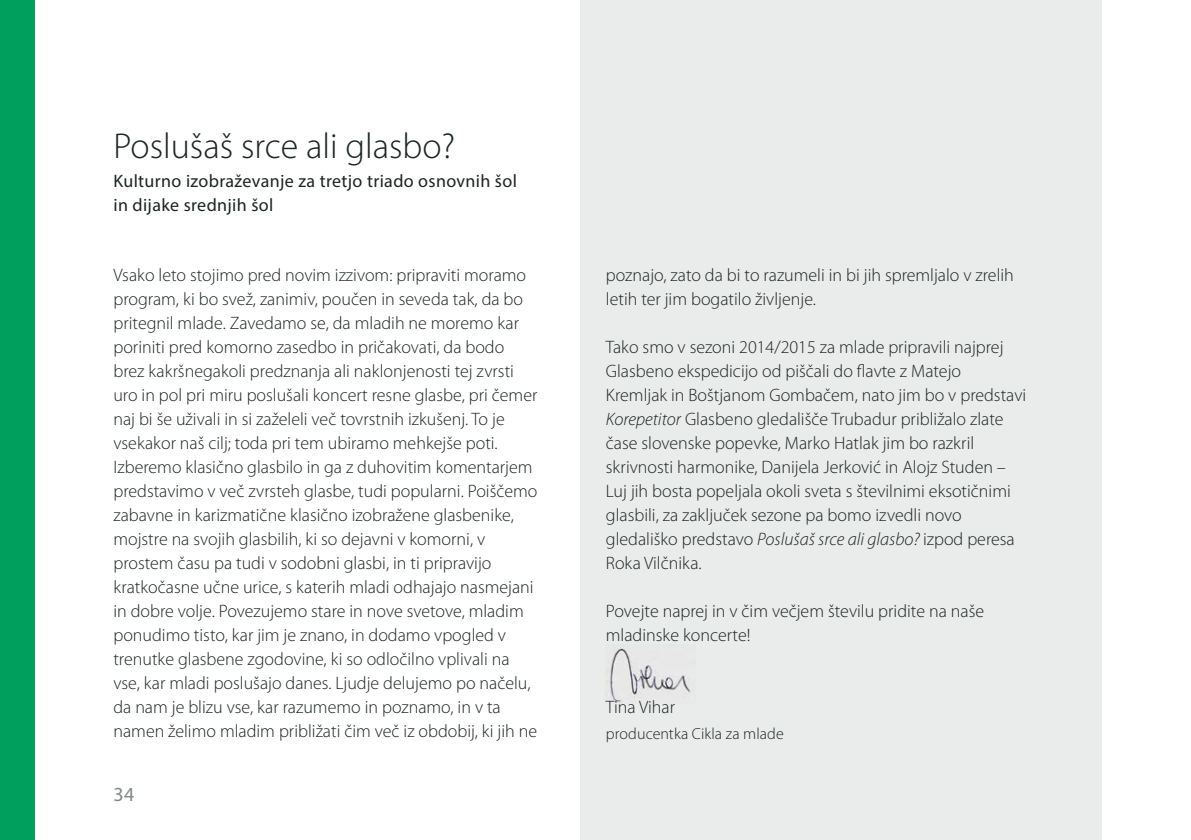
<style>
.page{position:relative;width:1191px;height:840px;background:#fff}
.page>*{position:absolute;margin:0;border:0;box-sizing:border-box;transform-origin:0 0}
.t1{font:300 36px "Myriad Pro";color:#1c2421}
.t2{font:20px "Myriad Pro";color:#838787}
.t3{font:300 18px/24px "Myriad Pro";color:#1c2421}
.t4{font:18px/24px "Myriad Pro";letter-spacing:.02em;color:#1c2421}
.t5{font:300 16px "Myriad Pro";letter-spacing:.005em;color:#1c2421}
.s1{font-style:italic}
</style>
<div class="page">
<div style="left:0;top:0;width:34px;height:839px;background:#009f5e"></div>
<div style="left:580px;top:0;width:522px;height:839px;background:#eaebeb"></div>
<img style="left:606px;top:645px;width:85px;height:58px">
<h1 class="t1" style="left:113px;top:126px;width:343px">Poslušaš srce ali glasbo?</h1>
<p class="t4" style="left:113px;top:169px;width:405px">kulturno izobraževanje za tretjo triado osnovnih šol in dijake srednjih šol</p>
<p class="t3" style="left:113px;top:263px;width:425px">Vsako leto stojimo pred novim izzivom: pripraviti moramo program, ki bo svež, zanimiv, poučen in seveda tak, da bo pritegnil mlade. Zavedamo se, da mladih ne moremo kar poriniti pred komorno zasedbo in pričakovati, da bodo brez kakršnegakoli predznanja ali naklonjenosti tej zvrsti uro in pol pri miru poslušali koncert resne glasbe, pri čemer naj bi še uživali in si zaželeli več tovrstnih izkušenj. To je vsekakor naš cilj; toda pri tem ubiramo mehkejše poti. izberemo klasično glasbilo in ga z duhovitim komentarjem predstavimo v več zvrsteh glasbe, tudi popularni. Poiščemo zabavne in karizmatične klasično izobražene glasbenike, mojstre na svojih glasbilih, ki so dejavni v komorni, v prostem času pa tudi v sodobni glasbi, in ti pripravijo kratkočasne učne urice, s katerih mladi odhajajo nasmejani in dobre volje. Povezujemo stare in nove svetove, mladim ponudimo tisto, kar jim je znano, in dodamo vpogled v trenutke glasbene zgodovine, ki so odločilno vplivali na vse, kar mladi poslušajo danes. Ljudje delujemo po načelu, da nam je blizu vse, kar razumemo in poznamo, in v ta namen želimo mladim približati čim več iz obdobij, ki jih ne</p>
<p class="t3" style="left:606px;top:263px;width:409px">poznajo, zato da bi to razumeli in bi jih spremljalo v zrelih letih ter jim bogatilo življenje.</p>
<p class="t3" style="left:606px;top:335px;width:422px">Tako smo v sezoni 2014/2015 za mlade pripravili najprej Glasbeno ekspedicijo od piščali do flavte z Matejo Kremljak in Boštjanom Gombačem, nato jim bo v predstavi <span class="s1">Korepetitor</span> Glasbeno gledališče Trubadur približalo zlate čase slovenske popevke, Marko Hatlak jim bo razkril skrivnosti harmonike, danijela Jerković in Alojz Studen – Luj jih bosta popeljala okoli sveta s številnimi eksotičnimi glasbili, za zaključek sezone pa bomo izvedli novo gledališko predstavo <span class="s1">Poslušaš srce ali glasbo?</span> izpod peresa roka Vilčnika.</p>
<p class="t3" style="left:606px;top:599px;width:380px">Povejte naprej in v čim večjem številu pridite na naše mladinske koncerte!</p>
<p class="t3" style="left:606px;top:695px;width:71px">Tina Vihar</p>
<p class="t5" style="left:606px;top:724px;width:179px">producentka Cikla za mlade</p>
<p class="t2" style="left:113px;top:781px;width:22px">34</p>
</div>
